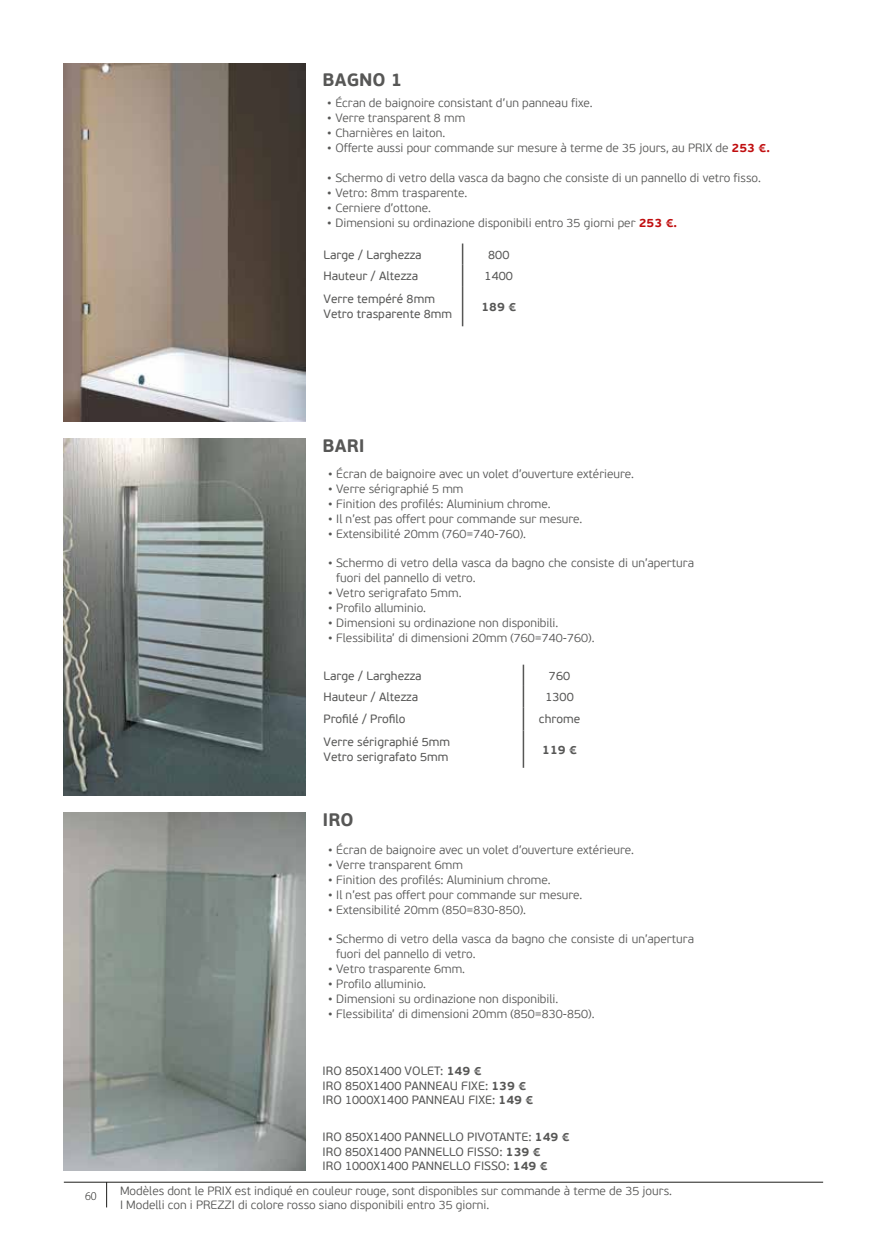
<style>
.page{position:relative;width:887px;height:1234px;background:#fff}
.page>*{position:absolute;margin:0;border:0;box-sizing:border-box;transform-origin:0 0}
.t1{font:700 18px "PF Beau Sans Pro";color:#575756}
.t2{font:300 12px/15px "PF Beau Sans Pro";color:#575756}
.t3{font:12px/14.4px "PF Beau Sans Pro";color:#575756}
.t4{font:700 12px "PF Beau Sans Pro";color:#575756}
.t5{font:300 12px "Myriad Pro";color:#1d1d1b}
.s1{font-size:13.5px}
.s2{font-weight:700;color:#c00d0e}
.s3{font-weight:700}
</style>
<div class="page">
<hr style="left:461px;top:243px;width:2px;height:22px;background:#575756">
<hr style="left:461px;top:265px;width:2px;height:21px;background:#575756">
<hr style="left:461px;top:286px;width:2px;height:40px;background:#575756">
<img style="left:64px;top:64px;width:241px;height:357px">
<img style="left:64px;top:438px;width:241px;height:357px">
<img style="left:64px;top:812px;width:241px;height:357px">
<hr style="left:522px;top:664px;width:2px;height:21px;background:#575756">
<hr style="left:522px;top:685px;width:2px;height:22px;background:#575756">
<hr style="left:522px;top:707px;width:2px;height:23px;background:#575756">
<hr style="left:522px;top:730px;width:2px;height:37px;background:#575756">
<hr style="left:64px;top:1181px;width:758px;height:1px;background:#1d1d1b">
<svg style="left:106px;top:1181px;width:1px;height:26px"></svg>
<h1 class="t1" style="left:322px;top:68px;width:81px">BAGNO 1</h1>
<p class="t2" style="left:327px;top:96px;width:267px"><span class="s1">•</span> Écran de baignoire consistant d’un panneau fixe.</p>
<p class="t2" style="left:327px;top:111px;width:140px"><span class="s1">•</span> Verre transparent 8 mm</p>
<p class="t2" style="left:327px;top:126px;width:120px"><span class="s1">•</span> Charnières en laiton.</p>
<p class="t2" style="left:327px;top:141px;width:444px"><span class="s1">•</span> Offerte aussi pour commande sur mesure à terme de 35 jours, au PRIX de <span class="s2">253 €.</span></p>
<p class="t2" style="left:327px;top:170px;width:435px"><span class="s1">•</span> Schermo di vetro della vasca da bagno che consiste di un pannello di vetro fisso.</p>
<p class="t2" style="left:327px;top:185px;width:142px"><span class="s1">•</span> Vetro: 8mm trasparente.</p>
<p class="t2" style="left:327px;top:200px;width:106px"><span class="s1">•</span> Cerniere d’ottone.</p>
<p class="t2" style="left:327px;top:215px;width:351px"><span class="s1">•</span> Dimensioni su ordinazione disponibili entro 35 giorni per <span class="s2">253 €.</span></p>
<p class="t3" style="left:323px;top:247px;width:100px">Large / Larghezza</p>
<p class="t3" style="left:488px;top:247px;width:23px">800</p>
<p class="t3" style="left:323px;top:269px;width:96px">Hauteur / Altezza</p>
<p class="t3" style="left:484px;top:269px;width:30px">1400</p>
<p class="t3" style="left:323px;top:292px;width:130px">Verre tempéré 8mm<br>Vetro trasparente 8mm</p>
<p class="t4" style="left:481px;top:299px;width:36px">189 €</p>
<p class="t5" style="left:85px;top:1188px;width:13px">60</p>
<h1 class="t1" style="left:322px;top:434px;width:43px">BARI</h1>
<p class="t2" style="left:327px;top:466px;width:308px"><span class="s1">•</span> Écran de baignoire avec un volet d’ouverture extérieure.</p>
<p class="t2" style="left:327px;top:481px;width:137px"><span class="s1">•</span> Verre sérigraphié 5 mm</p>
<p class="t2" style="left:327px;top:496px;width:224px"><span class="s1">•</span> Finition des profilés: Aluminium chrome.</p>
<p class="t2" style="left:327px;top:511px;width:256px"><span class="s1">•</span> Il n’est pas offert pour commande sur mesure.</p>
<p class="t2" style="left:327px;top:526px;width:200px"><span class="s1">•</span> Extensibilité 20mm (760=740-760).</p>
<p class="t2" style="left:336px;top:555px;width:359px;text-indent:-9px"><span class="s1">•</span> Schermo di vetro della vasca da bagno che consiste di un’apertura fuori del pannello di vetro.</p>
<p class="t2" style="left:327px;top:585px;width:135px"><span class="s1">•</span> Vetro serigrafato 5mm.</p>
<p class="t2" style="left:327px;top:600px;width:100px"><span class="s1">•</span> Profilo alluminio.</p>
<p class="t2" style="left:327px;top:615px;width:232px"><span class="s1">•</span> Dimensioni su ordinazione non disponibili.</p>
<p class="t2" style="left:327px;top:630px;width:268px"><span class="s1">•</span> Flessibilita’ di dimensioni 20mm (760=740-760).</p>
<p class="t3" style="left:323px;top:668px;width:100px">Large / Larghezza</p>
<p class="t3" style="left:548px;top:668px;width:23px">760</p>
<p class="t3" style="left:323px;top:690px;width:96px">Hauteur / Altezza</p>
<p class="t3" style="left:545px;top:690px;width:30px">1300</p>
<p class="t3" style="left:323px;top:712px;width:84px">Profilé / Profilo</p>
<p class="t3" style="left:538px;top:712px;width:43px">chrome</p>
<p class="t3" style="left:323px;top:735px;width:128px">Verre sérigraphié 5mm<br>Vetro serigrafato 5mm</p>
<p class="t4" style="left:542px;top:741px;width:36px">119 €</p>
<h1 class="t1" style="left:322px;top:808px;width:33px">IRO</h1>
<p class="t2" style="left:327px;top:842px;width:308px"><span class="s1">•</span> Écran de baignoire avec un volet d’ouverture extérieure.</p>
<p class="t2" style="left:327px;top:857px;width:137px"><span class="s1">•</span> Verre transparent 6mm</p>
<p class="t2" style="left:327px;top:872px;width:224px"><span class="s1">•</span> Finition des profilés: Aluminium chrome.</p>
<p class="t2" style="left:327px;top:887px;width:256px"><span class="s1">•</span> Il n’est pas offert pour commande sur mesure.</p>
<p class="t2" style="left:327px;top:902px;width:200px"><span class="s1">•</span> Extensibilité 20mm (850=830-850).</p>
<p class="t2" style="left:336px;top:931px;width:359px;text-indent:-9px"><span class="s1">•</span> Schermo di vetro della vasca da bagno che consiste di un’apertura fuori del pannello di vetro.</p>
<p class="t2" style="left:327px;top:961px;width:139px"><span class="s1">•</span> Vetro trasparente 6mm.</p>
<p class="t2" style="left:327px;top:976px;width:100px"><span class="s1">•</span> Profilo alluminio.</p>
<p class="t2" style="left:327px;top:991px;width:232px"><span class="s1">•</span> Dimensioni su ordinazione non disponibili.</p>
<p class="t2" style="left:327px;top:1006px;width:268px"><span class="s1">•</span> Flessibilita’ di dimensioni 20mm (850=830-850).</p>
<p class="t3" style="left:322px;top:1064px;width:212px">IRO 850X1400 VOLET: <span class="s3">149 €<br></span>IRO 850X1400 PANNEAU FIXE: <span class="s3">139 €<br></span>IRO 1000X1400 PANNEAU FIXE: <span class="s3">149 €</span></p>
<p class="t3" style="left:322px;top:1129px;width:248px">IRO 850X1400 PANNELLO PIVOTANTE: <span class="s3">149 €<br></span>IRO 850X1400 PANNELLO FISSO: <span class="s3">139 €<br></span>IRO 1000X1400 PANNELLO FISSO: <span class="s3">149 €</span></p>
<p class="t2" style="left:120px;top:1183px;width:553px;line-height:14.4px">Modèles dont le PRIX est indiqué en couleur rouge, sont disponibles sur commande à terme de 35 jours.<br>I Modelli con i PREZZI di colore rosso siano disponibili entro 35 giorni.</p>
</div>
